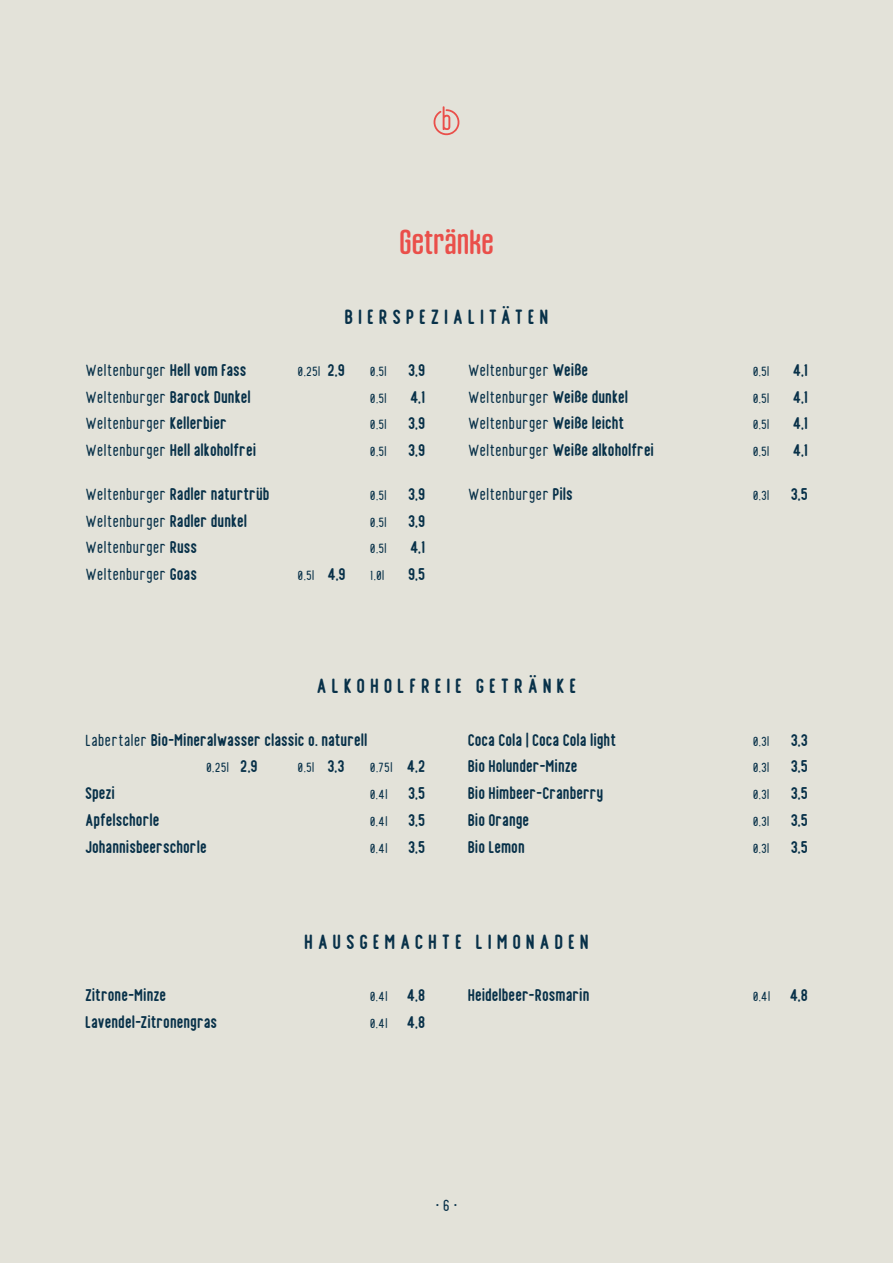
<style>
.page{position:relative;width:893px;height:1263px;background:#e3e2d9}
.page>*{position:absolute;margin:0;border:0;box-sizing:border-box;transform-origin:0 0}
._1_Kategorie{font:33px "Gothiks Round";color:#ea4f4a}
._2_Gericht{font:700 25.5px "Finland Rounded";letter-spacing:.19em;color:#083149}
._3_Beilagen{font:700 21px "Finland Rounded";color:#083149}
._3_Beilagen-2{font:21px "Finland Rounded";color:#083149}
._3_Beilagen-3{font:17.25px "Finland Rounded";color:#083149}
.s1{font-weight:700}
.s2{font-weight:700;font-size:21px}
.s3{font-weight:400}
</style>
<div class="page">
<svg style="left:433px;top:106px;width:27px;height:29px"></svg>
<p class="_1_Kategorie" style="left:399px;top:222px;width:96px">Getränke</p>
<p class="_2_Gericht" style="left:345px;top:305px;width:205px">BIERSPEZIALITÄTEN</p>
<p class="_3_Beilagen-2" style="left:85px;top:361px;width:163px">Weltenburger <span class="s1">Hell vom Fass</span></p>
<p class="_3_Beilagen-3" style="left:298px;top:364px;width:129px">0,25l <span class="s2">2,9</span> 0,5l <span class="s2">3,9</span></p>
<p class="_3_Beilagen-2" style="left:85px;top:388px;width:167px">Weltenburger <span class="s1">Barock Dunkel</span></p>
<p class="_3_Beilagen-3" style="left:370px;top:391px;width:57px">0,5l <span class="s2">4,1</span></p>
<p class="_3_Beilagen-2" style="left:85px;top:415px;width:143px">Weltenburger <span class="s1">Kellerbier</span></p>
<p class="_3_Beilagen-3" style="left:370px;top:418px;width:57px">0,5l <span class="s2">3,9</span></p>
<p class="_3_Beilagen" style="left:85px;top:441px;width:173px"><span class="s3">Weltenburger</span> Hell alkoholfrei</p>
<p class="_3_Beilagen-3" style="left:370px;top:444px;width:57px">0,5l <span class="s2">3,9</span></p>
<p class="_3_Beilagen" style="left:85px;top:484px;width:186px"><span class="s3">Weltenburger</span> Radler naturtrüb</p>
<p class="_3_Beilagen-3" style="left:370px;top:488px;width:57px">0,5l <span class="s2">3,9</span></p>
<p class="_3_Beilagen-2" style="left:85px;top:512px;width:164px">Weltenburger <span class="s1">Radler dunkel</span></p>
<p class="_3_Beilagen-3" style="left:370px;top:515px;width:57px">0,5l <span class="s2">3,9</span></p>
<p class="_3_Beilagen-2" style="left:85px;top:539px;width:114px">Weltenburger <span class="s1">Russ</span></p>
<p class="_3_Beilagen-3" style="left:370px;top:542px;width:57px">0,5l <span class="s2">4,1</span></p>
<p class="_3_Beilagen-2" style="left:85px;top:566px;width:114px">Weltenburger <span class="s1">Goas</span></p>
<p class="_3_Beilagen-3" style="left:298px;top:568px;width:129px">0,5l <span class="s2">4,9</span> 1,0l <span class="s2">9,5</span></p>
<p class="_3_Beilagen-2" style="left:468px;top:361px;width:122px">Weltenburger <span class="s1">Weiβe</span></p>
<p class="_3_Beilagen-3" style="left:753px;top:364px;width:57px">0,5l <span class="s2">4,1</span></p>
<p class="_3_Beilagen-2" style="left:468px;top:388px;width:162px">Weltenburger <span class="s1">Weiβe dunkel</span></p>
<p class="_3_Beilagen-3" style="left:753px;top:391px;width:57px">0,5l <span class="s2">4,1</span></p>
<p class="_3_Beilagen-2" style="left:468px;top:415px;width:158px">Weltenburger <span class="s1">Weiβe leicht</span></p>
<p class="_3_Beilagen-3" style="left:753px;top:418px;width:57px">0,5l <span class="s2">4,1</span></p>
<p class="_3_Beilagen" style="left:468px;top:441px;width:188px"><span class="s3">Weltenburger</span> Weiβe alkoholfrei</p>
<p class="_3_Beilagen-3" style="left:753px;top:444px;width:57px">0,5l <span class="s2">4,1</span></p>
<p class="_3_Beilagen-2" style="left:468px;top:485px;width:107px">Weltenburger <span class="s1">Pils</span></p>
<p class="_3_Beilagen-3" style="left:753px;top:488px;width:57px">0,3l <span class="s2">3,5</span></p>
<p class="_2_Gericht" style="left:316px;top:675px;width:261px">ALKOHOLFREIE GETRÄNKE</p>
<p class="_3_Beilagen" style="left:85px;top:730px;width:284px"><span class="s3">Labertaler</span> Bio-Mineralwasser classic o. naturell</p>
<p class="_3_Beilagen-3" style="left:206px;top:761px;width:53px">0,25l <span class="s2">2,9</span></p>
<p class="_3_Beilagen-3" style="left:298px;top:761px;width:129px">0,5l <span class="s2">3,3</span> 0,75l <span class="s2">4,2</span></p>
<p class="_3_Beilagen" style="left:85px;top:784px;width:32px">Spezi</p>
<p class="_3_Beilagen-3" style="left:370px;top:787px;width:57px">0,4l <span class="s2">3,5</span></p>
<p class="_3_Beilagen" style="left:85px;top:810px;width:76px">Apfelschorle</p>
<p class="_3_Beilagen-3" style="left:370px;top:814px;width:57px">0,4l <span class="s2">3,5</span></p>
<p class="_3_Beilagen" style="left:85px;top:837px;width:123px">Johannisbeerschorle</p>
<p class="_3_Beilagen-3" style="left:370px;top:841px;width:57px">0,4l <span class="s2">3,5</span></p>
<p class="_3_Beilagen" style="left:468px;top:730px;width:150px">Coca Cola | Coca Cola light</p>
<p class="_3_Beilagen-3" style="left:753px;top:734px;width:57px">0,3l <span class="s2">3,3</span></p>
<p class="_3_Beilagen" style="left:468px;top:757px;width:111px">Bio Holunder-Minze</p>
<p class="_3_Beilagen-3" style="left:753px;top:761px;width:57px">0,3l <span class="s2">3,5</span></p>
<p class="_3_Beilagen" style="left:468px;top:784px;width:137px">Bio Himbeer-Cranberry</p>
<p class="_3_Beilagen-3" style="left:753px;top:787px;width:57px">0,3l <span class="s2">3,5</span></p>
<p class="_3_Beilagen" style="left:468px;top:810px;width:63px">Bio Orange</p>
<p class="_3_Beilagen-3" style="left:753px;top:814px;width:57px">0,3l <span class="s2">3,5</span></p>
<p class="_3_Beilagen" style="left:468px;top:837px;width:58px">Bio Lemon</p>
<p class="_3_Beilagen-3" style="left:753px;top:841px;width:57px">0,3l <span class="s2">3,5</span></p>
<p class="_2_Gericht" style="left:304px;top:930px;width:286px">HAUSGEMACHTE LIMONADEN</p>
<p class="_3_Beilagen" style="left:85px;top:986px;width:83px">Zitrone-Minze</p>
<p class="_3_Beilagen-3" style="left:370px;top:989px;width:57px">0,4l <span class="s2">4,8</span></p>
<p class="_3_Beilagen" style="left:85px;top:1012px;width:134px">Lavendel-Zitronengras</p>
<p class="_3_Beilagen-3" style="left:370px;top:1016px;width:57px">0,4l <span class="s2">4,8</span></p>
<p class="_3_Beilagen" style="left:468px;top:986px;width:123px">Heidelbeer-Rosmarin</p>
<p class="_3_Beilagen-3" style="left:753px;top:989px;width:57px">0,4l <span class="s2">4,8</span></p>
<p class="_3_Beilagen-2" style="left:435px;top:1197px;width:24px">• 6 •</p>
</div>
